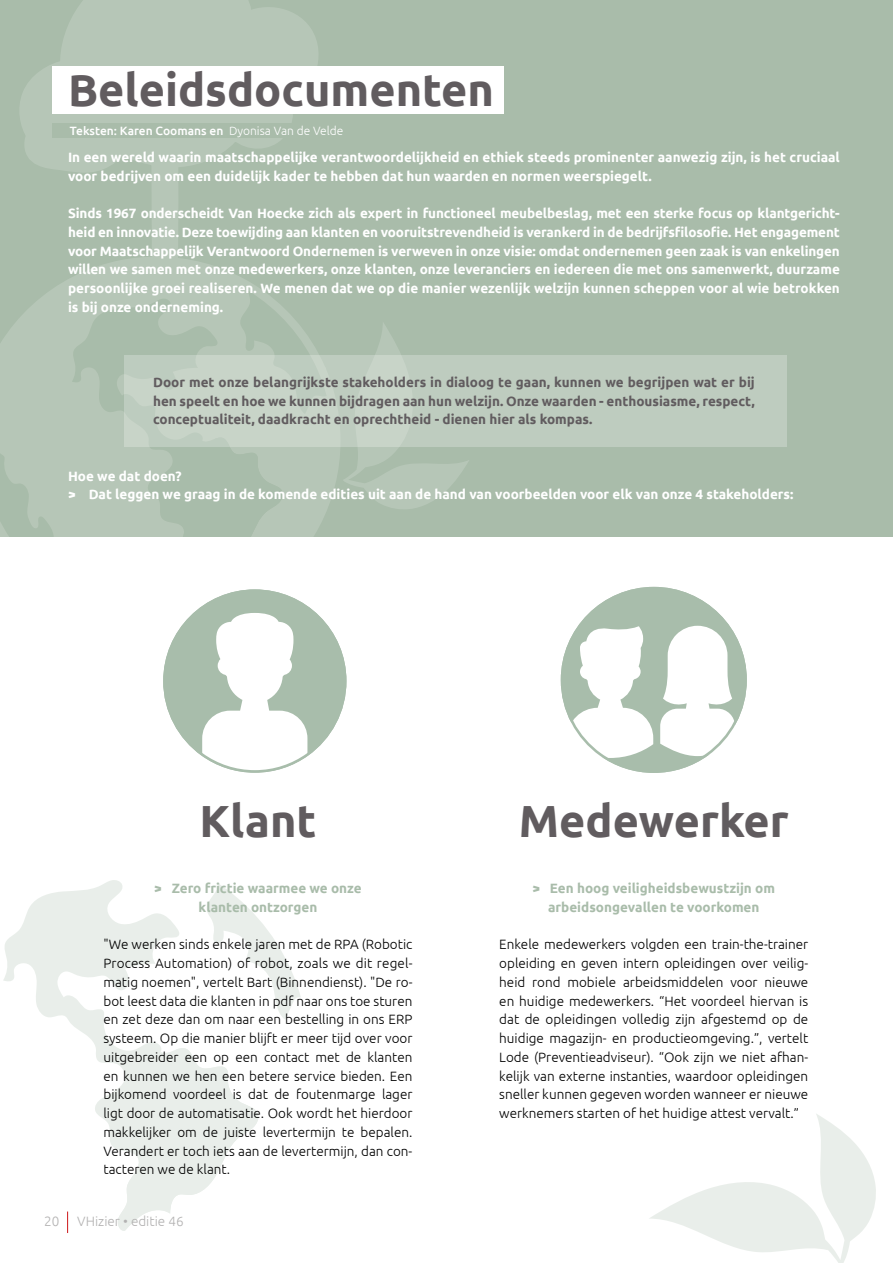
<style>
.page{position:relative;width:893px;height:1263px;background:#fff}
.page>*{position:absolute;margin:0;border:0;box-sizing:border-box;transform-origin:0 0}
.t1{font:700 45px "Ubuntu";color:#615c5f}
.t2{font:300 13.5px/18.8px "Ubuntu";color:#000;text-align:justify}
.t3{font:700 13.5px/18.8px "Ubuntu";color:#fff}
.t4{font:700 13.5px/18.8px "Ubuntu";color:#615c5f;text-align:justify}
.t5{font:700 13.5px/18.8px "Ubuntu";color:#a9bcaa;text-align:center}
.t6{font:300 13.5px "Ubuntu";color:#b3b2b2}
.t7{font:500 12px "Ubuntu";color:#fff}
.s1{font-weight:300}
</style>
<div class="page">
<div style="left:0;top:0;width:893px;height:540px;background:#a9bcaa"></div>
<svg style="left:20px;top:89px;width:312px;height:212px"></svg>
<svg style="left:25px;top:0;width:294px;height:265px"></svg>
<div style="left:0;top:538px;width:893px;height:725px;background:#fff"></div>
<svg style="left:162px;top:291px;width:308px;height:429px"></svg>
<svg style="left:560px;top:586px;width:187px;height:187px"></svg>
<svg style="left:0;top:301px;width:338px;height:932px"></svg>
<div style="left:52px;top:66px;width:452px;height:47px;background:#fff"></div>
<div style="left:124px;top:355px;width:662px;height:92px;background:#beccbf"></div>
<div style="left:52px;top:123px;width:295px;height:15px;background:#a9bcaa"></div>
<svg style="left:67px;top:1211px;width:1px;height:22px"></svg>
<svg style="left:649px;top:1114px;width:227px;height:149px"></svg>
<h1 class="t1" style="left:68px;top:62px;width:427px">Beleidsdocumenten</h1>
<p class="t7" style="left:70px;top:123px;width:275px">Teksten: Karen Coomans en <span class="s1">Dyonisa Van de Velde</span></p>
<p class="t3" style="left:68px;top:147px;width:773px">In een wereld waarin maatschappelijke verantwoordelijkheid en ethiek steeds prominenter aanwezig zijn, is het cruciaal voor bedrijven om een duidelijk kader te hebben dat hun waarden en normen weerspiegelt.</p>
<p class="t3" style="left:68px;top:204px;width:773px;text-align:justify">Sinds 1967 onderscheidt Van Hoecke zich als expert in functioneel meubelbeslag, met een sterke focus op klantgericht&shy;heid en innovatie. Deze toewijding aan klanten en vooruitstrevendheid is verankerd in de bedrijfsfilosofie. Het engagement voor Maatschappelijk Verantwoord Ondernemen is verweven in onze visie: omdat ondernemen geen zaak is van enkelingen willen we samen met onze medewerkers, onze klanten, onze leveranciers en iedereen die met ons samenwerkt, duurzame persoonlijke groei realiseren. We menen dat we op die manier wezenlijk welzijn kunnen scheppen voor al wie betrokken is bij onze onderneming.</p>
<p class="t4" style="left:153px;top:372px;width:603px">Door met onze belangrijkste stakeholders in dialoog te gaan, kunnen we begrijpen wat er bij hen speelt en hoe we kunnen bijdragen aan hun welzijn. Onze waarden - enthousiasme, respect, conceptualiteit, daadkracht en oprechtheid - dienen hier als kompas.</p>
<p class="t3" style="left:68px;top:466px;width:727px">Hoe we dat doen?<br>&gt; Dat leggen we graag in de komende edities uit aan de hand van voorbeelden voor elk van onze 4 stakeholders:</p>
<h1 class="t1" style="left:199px;top:793px;width:119px">Klant</h1>
<p class="t5" style="left:154px;top:879px;width:209px">&gt; Zero frictie waarmee we onze klanten ontzorgen</p>
<p class="t2" style="left:103px;top:935px;width:311px">"We werken sinds enkele jaren met de RPA (Robotic Process Automation) of robot, zoals we dit regel&shy;matig noemen", vertelt Bart (Binnendienst). "De ro&shy;bot leest data die klanten in pdf naar ons toe sturen en zet deze dan om naar een bestelling in ons ERP systeem. Op die manier blijft er meer tijd over voor uitgebreider een op een contact met de klanten en kunnen we hen een betere service bieden. Een bijkomend voordeel is dat de foutenmarge lager ligt door de automatisatie. Ook wordt het hierdoor makkelijker om de juiste levertermijn te bepalen.<br>Verandert er toch iets aan de levertermijn, dan con&shy;tacteren we de klant.</p>
<p class="t6" style="left:44px;top:1213px;width:17px">20</p>
<p class="t6" style="left:77px;top:1213px;width:108px">VHizier • editie 46</p>
<h1 class="t1" style="left:519px;top:793px;width:271px">Medewerker</h1>
<p class="t5" style="left:533px;top:879px;width:244px">&gt; Een hoog veiligheidsbewustzijn om arbeidsongevallen te voorkomen</p>
<p class="t2" style="left:499px;top:935px;width:310px">Enkele medewerkers volgden een train-the-trainer opleiding en geven intern opleidingen over veilig&shy;heid rond mobiele arbeidsmiddelen voor nieuwe en huidige medewerkers. “Het voordeel hiervan is dat de opleidingen volledig zijn afgestemd op de huidige magazijn- en productieomgeving.”, vertelt Lode (Preventieadviseur). “Ook zijn we niet afhan&shy;kelijk van externe instanties, waardoor opleidingen sneller kunnen gegeven worden wanneer er nieuwe werknemers starten of het huidige attest vervalt.”</p>
</div>
